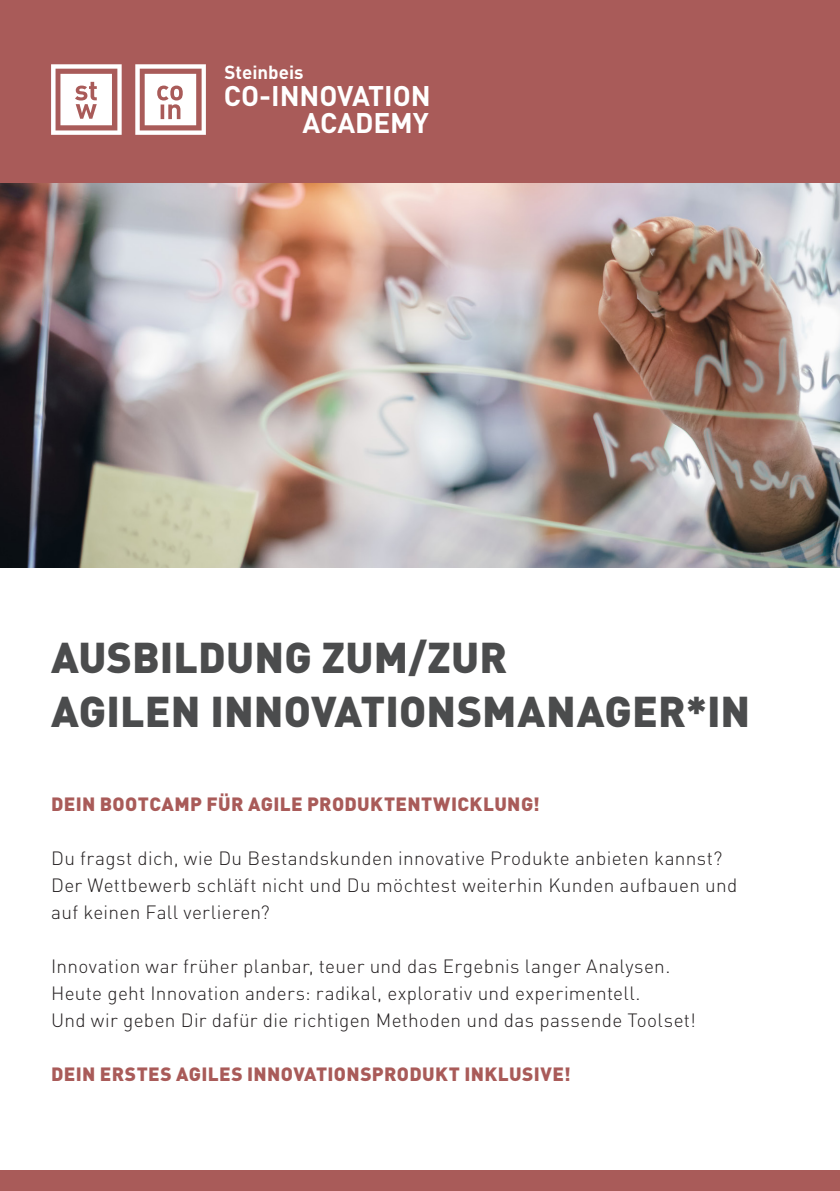
<style>
.page{position:relative;width:840px;height:1191px;background:#fff}
.page>*{position:absolute;margin:0;border:0;box-sizing:border-box;transform-origin:0 0}
.t1{font:900 42.6px/54.6px "DINOT";letter-spacing:.005em;color:#4b4c4d}
.t2{font:700 28px "DINOT";letter-spacing:-.005em;color:#fff}
.t3{font:300 19px/27px "DINOT";letter-spacing:.015em;color:#231f20}
.t4{font:900 19px "DINOT";letter-spacing:.02em;color:#a95b59}
.t5{font:700 18.6px "DINOT";color:#fff}
</style>
<div class="page">
<img style="left:0;top:183px;width:839px;height:384px">
<div style="left:0;top:0;width:839px;height:183px;background:#a95b59"></div>
<svg style="left:135px;top:64px;width:71px;height:71px"></svg>
<svg style="left:51px;top:64px;width:71px;height:71px"></svg>
<div style="left:0;top:1170px;width:839px;height:21px;background:#a95b59"></div>
<p class="t5" style="left:224px;top:60px;width:80px">Steinbeis</p>
<h2 class="t2" style="left:302px;top:105px;width:128px">ACADEMY</h2>
<h2 class="t2" style="left:223px;top:78px;width:208px">CO-INNOVATION</h2>
<h1 class="t1" style="left:51px;top:628px;width:700px">AUSBILDUNG ZUM/ZUR<br>AGILEN INNOVATIONSMANAGER*IN</h1>
<p class="t4" style="left:51px;top:791px;width:490px">DEIN BOOTCAMP FÜR AGILE PRODUKTENTWICKLUNG!</p>
<p class="t3" style="left:51px;top:844px;width:687px">Du fragst dich, wie Du Bestandskunden innovative Produkte anbieten kannst?<br>Der Wettbewerb schläft nicht und Du möchtest weiterhin Kunden aufbauen und auf keinen Fall verlieren?</p>
<p class="t3" style="left:51px;top:952px;width:646px">Innovation war früher planbar, teuer und das Ergebnis langer Analysen.<br>Heute geht Innovation anders: radikal, explorativ und experimentell.<br>Und wir geben Dir dafür die richtigen Methoden und das passende Toolset!</p>
<p class="t4" style="left:51px;top:1061px;width:521px">DEIN ERSTES AGILES INNOVATIONSPRODUKT INKLUSIVE!</p>
</div>
